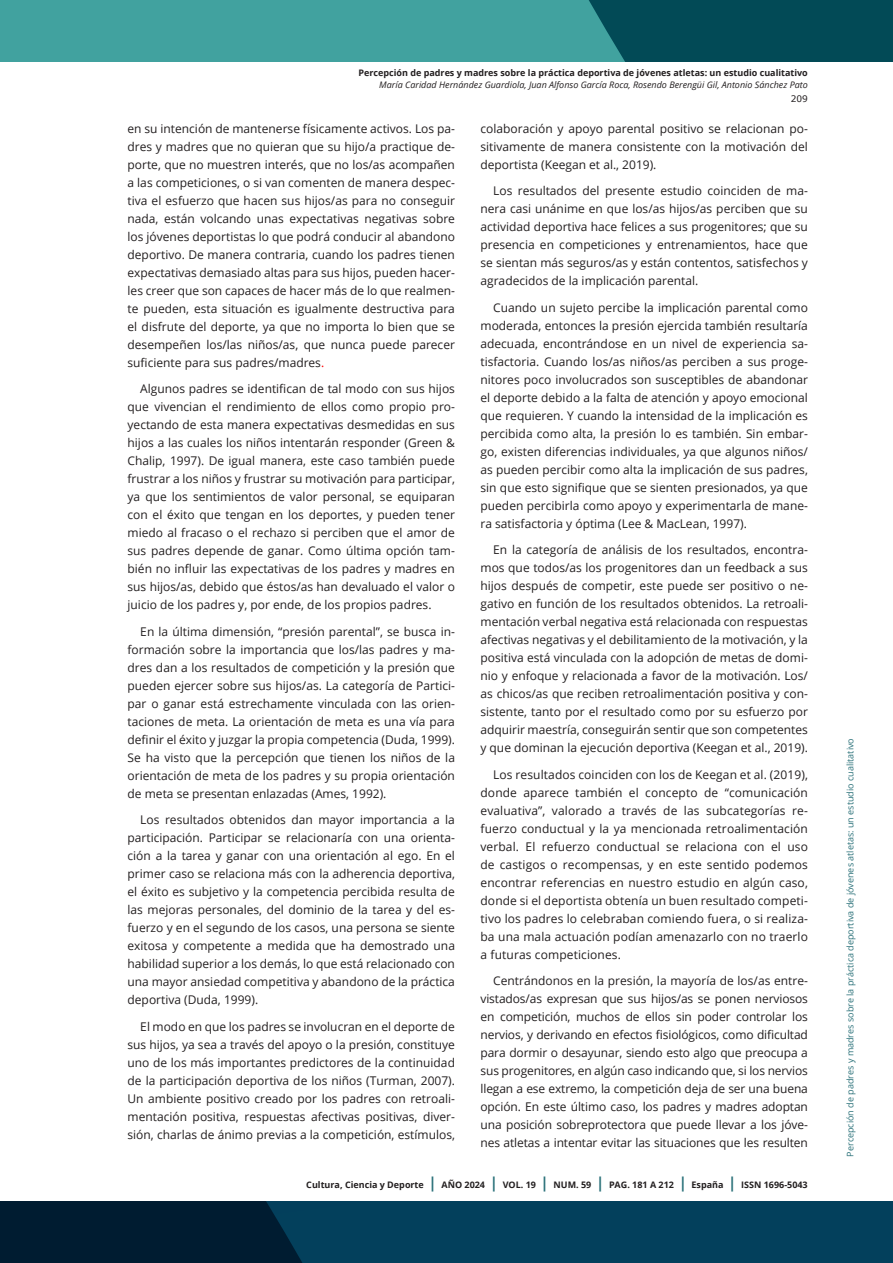
<style>
.page{position:relative;width:893px;height:1263px;background:#fff}
.page>*{position:absolute;margin:0;border:0;box-sizing:border-box;transform-origin:0 0}
.Cuerpo_de_texto_P{font:12px/18px "Open Sans";color:#231f20;text-align:justify}
.t1{font:700 9px "Open Sans";color:#231f20}
.t2{font:italic 9px "Open Sans";color:#231f20}
.t3{font:9px "Open Sans";color:#2c727a}
.t4{font:9px "Verdana";color:#231f20}
.s1{color:#f00}
.s2{font-size:15px;color:#2c727a}
</style>
<div class="page">
<svg style="left:0;top:1201px;width:893px;height:62px;background:#02344e"></svg>
<div style="left:0;top:0;width:893px;height:62px;background:#41a29f"></div>
<div style="left:589px;top:0;width:304px;height:62px;background:#024a56"></div>
<p class="t1" style="left:358px;top:67px;width:451px">Percepción de padres y madres sobre la práctica deportiva de jóvenes atletas: un estudio cualitativo</p>
<p class="t2" style="left:379px;top:79px;width:430px">María Caridad Hernández Guardiola, Juan Alfonso García Roca, Rosendo Berengüi Gil, Antonio Sánchez Pato</p>
<p class="Cuerpo_de_texto_P" style="left:128px;top:119px;width:329px">en su intención de mantenerse físicamente activos. Los pa&shy;dres y madres que no quieran que su hijo/a practique de&shy;porte, que no muestren interés, que no los/as acompañen a las competiciones, o si van comenten de manera despec&shy;tiva el esfuerzo que hacen sus hijos/as para no conseguir nada, están volcando unas expectativas negativas sobre los jóvenes deportistas lo que podrá conducir al abandono deportivo. De manera contraria, cuando los padres tienen expectativas demasiado altas para sus hijos, pueden hacer&shy;les creer que son capaces de hacer más de lo que realmen&shy;te pueden, esta situación es igualmente destructiva para el disfrute del deporte, ya que no importa lo bien que se desempeñen los/las niños/as, que nunca puede parecer suficiente para sus padres/madres<span class="s1">.</span></p>
<p class="Cuerpo_de_texto_P" style="left:128px;top:379px;width:329px;text-indent:13px">Algunos padres se identifican de tal modo con sus hijos que vivencian el rendimiento de ellos como propio pro&shy;yectando de esta manera expectativas desmedidas en sus hijos a las cuales los niños intentarán responder (Green &amp; Chalip, 1997). De igual manera, este caso también puede frustrar a los niños y frustrar su motivación para participar, ya que los sentimientos de valor personal, se equiparan con el éxito que tengan en los deportes, y pueden tener miedo al fracaso o el rechazo si perciben que el amor de sus padres depende de ganar. Como última opción tam&shy;bién no influir las expectativas de los padres y madres en sus hijos/as, debido que éstos/as han devaluado el valor o juicio de los padres y, por ende, de los propios padres.</p>
<p class="Cuerpo_de_texto_P" style="left:128px;top:622px;width:329px;text-indent:13px">En la última dimensión, “presión parental”, se busca in&shy;formación sobre la importancia que los/las padres y ma&shy;dres dan a los resultados de competición y la presión que pueden ejercer sobre sus hijos/as. La categoría de Partici&shy;par o ganar está estrechamente vinculada con las orien&shy;taciones de meta. La orientación de meta es una vía para definir el éxito y juzgar la propia competencia (Duda, 1999).<br>Se ha visto que la percepción que tienen los niños de la orientación de meta de los padres y su propia orientación de meta se presentan enlazadas (Ames, 1992).</p>
<p class="Cuerpo_de_texto_P" style="left:128px;top:810px;width:329px;text-indent:13px">Los resultados obtenidos dan mayor importancia a la participación. Participar se relacionaría con una orienta&shy;ción a la tarea y ganar con una orientación al ego. En el primer caso se relaciona más con la adherencia deportiva, el éxito es subjetivo y la competencia percibida resulta de las mejoras personales, del dominio de la tarea y del es&shy;fuerzo y en el segundo de los casos, una persona se siente exitosa y competente a medida que ha demostrado una habilidad superior a los demás, lo que está relacionado con una mayor ansiedad competitiva y abandono de la práctica deportiva (Duda, 1999).</p>
<p class="Cuerpo_de_texto_P" style="left:128px;top:1017px;width:329px;text-indent:13px">El modo en que los padres se involucran en el deporte de sus hijos, ya sea a través del apoyo o la presión, constituye uno de los más importantes predictores de la continuidad de la participación deportiva de los niños (Turman, 2007).<br>Un ambiente positivo creado por los padres con retroali&shy;mentación positiva, respuestas afectivas positivas, diver&shy;sión, charlas de ánimo previas a la competición, estímulos,</p>
<p class="t4" style="left:791px;top:92px;width:19px">209</p>
<p class="Cuerpo_de_texto_P" style="left:480px;top:119px;width:329px">colaboración y apoyo parental positivo se relacionan po&shy;sitivamente de manera consistente con la motivación del deportista (Keegan et al., 2019).</p>
<p class="Cuerpo_de_texto_P" style="left:480px;top:181px;width:329px;text-indent:13px">Los resultados del presente estudio coinciden de ma&shy;nera casi unánime en que los/as hijos/as perciben que su actividad deportiva hace felices a sus progenitores; que su presencia en competiciones y entrenamientos, hace que se sientan más seguros/as y están contentos, satisfechos y agradecidos de la implicación parental.</p>
<p class="Cuerpo_de_texto_P" style="left:480px;top:298px;width:329px;text-indent:13px">Cuando un sujeto percibe la implicación parental como moderada, entonces la presión ejercida también resultaría adecuada, encontrándose en un nivel de experiencia sa&shy;tisfactoria. Cuando los/as niños/as perciben a sus proge&shy;nitores poco involucrados son susceptibles de abandonar el deporte debido a la falta de atención y apoyo emocional que requieren. Y cuando la intensidad de la implicación es percibida como alta, la presión lo es también. Sin embar&shy;go, existen diferencias individuales, ya que algunos niños/ as pueden percibir como alta la implicación de sus padres, sin que esto signifique que se sienten presionados, ya que pueden percibirla como apoyo y experimentarla de mane&shy;ra satisfactoria y óptima (Lee &amp; MacLean, 1997).</p>
<p class="Cuerpo_de_texto_P" style="left:480px;top:540px;width:329px;text-indent:13px">En la categoría de análisis de los resultados, encontra&shy;mos que todos/as los progenitores dan un feedback a sus hijos después de competir, este puede ser positivo o ne&shy;gativo en función de los resultados obtenidos. La retroali&shy;mentación verbal negativa está relacionada con respuestas afectivas negativas y el debilitamiento de la motivación, y la positiva está vinculada con la adopción de metas de domi&shy;nio y enfoque y relacionada a favor de la motivación. Los/ as chicos/as que reciben retroalimentación positiva y con&shy;sistente, tanto por el resultado como por su esfuerzo por adquirir maestría, conseguirán sentir que son competentes y que dominan la ejecución deportiva (Keegan et al., 2019).</p>
<p class="Cuerpo_de_texto_P" style="left:480px;top:765px;width:329px;text-indent:13px">Los resultados coinciden con los de Keegan et al. (2019), donde aparece también el concepto de “comunicación evaluativa”, valorado a través de las subcategorías re&shy;fuerzo conductual y la ya mencionada retroalimentación verbal. El refuerzo conductual se relaciona con el uso de castigos o recompensas, y en este sentido podemos encontrar referencias en nuestro estudio en algún caso, donde si el deportista obtenía un buen resultado competi&shy;tivo los padres lo celebraban comiendo fuera, o si realiza&shy;ba una mala actuación podían amenazarlo con no traerlo a futuras competiciones.</p>
<p class="Cuerpo_de_texto_P" style="left:480px;top:971px;width:329px;text-indent:13px">Centrándonos en la presión, la mayoría de los/as entre&shy;vistados/as expresan que sus hijos/as se ponen nerviosos en competición, muchos de ellos sin poder controlar los nervios, y derivando en efectos fisiológicos, como dificultad para dormir o desayunar, siendo esto algo que preocupa a sus progenitores, en algún caso indicando que, si los nervios llegan a ese extremo, la competición deja de ser una buena opción. En este último caso, los padres y madres adoptan una posición sobreprotectora que puede llevar a los jóve&shy;nes atletas a intentar evitar las situaciones que les resulten</p>
<p class="t1" style="left:306px;top:1179px;width:503px">Cultura, Ciencia y Deporte <span class="s2">|</span> AÑO 2024 <span class="s2">|</span> VOL. 19 <span class="s2">|</span> NUM. 59 <span class="s2">|</span> PAG. 181 A 212 <span class="s2">|</span> España <span class="s2">|</span> ISSN 1696-5043</p>
<p class="t3" style="left:844px;top:1156px;width:420px;rotate:-90deg">Percepción de padres y madres sobre la práctica deportiva de jóvenes atletas: un estudio cualitativo</p>
</div>
